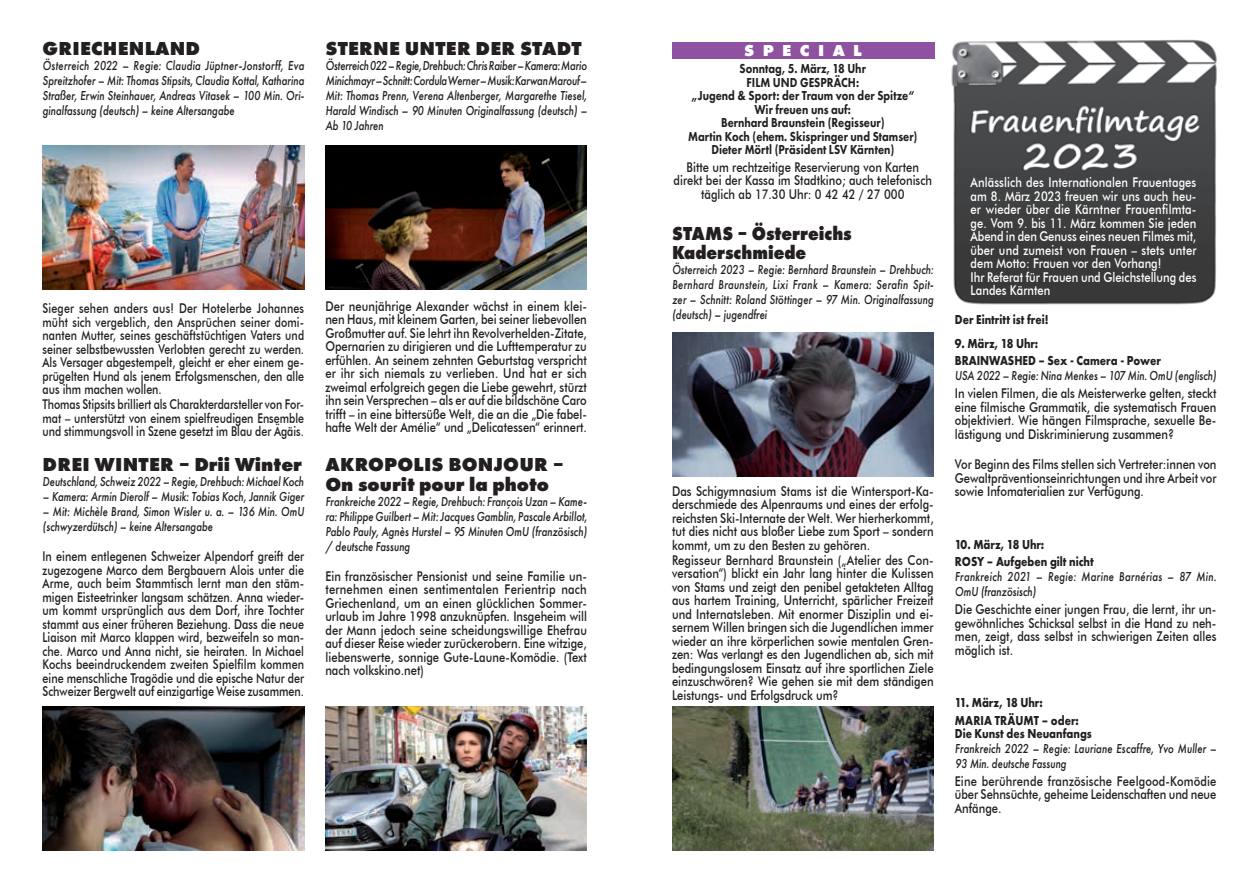
<style>
.page{position:relative;width:1259px;height:893px;background:#fff}
.page>*{position:absolute;margin:0;border:0;box-sizing:border-box;transform-origin:0 0}
.t1{font:800 19.5px/19.5px "Futura PT";letter-spacing:.01em;color:#231f20}
.t2{font:800 19.5px/19.5px "Futura PT";letter-spacing:.01em;color:#231f20;scale:.9 1}
.t3{font:800 16.5px "Futura PT";letter-spacing:.51em;color:#fff}
.t4{font:500 13.5px/13.5px "Futura BT";color:#231f20;text-align:justify;scale:.83 1}
.t5{font:italic 500 13.5px/15px "Futura PT";color:#231f20;text-align:justify;scale:.8 1}
.t6{font:500 13.5px/13.5px "Futura BT";color:#231f20;text-align:justify;scale:.8 1}
.t7{font:500 13.5px/13.5px "Futura BT";color:#231f20;text-align:justify;scale:.79 1}
.t8{font:500 13.5px/13.5px "Futura BT";color:#fff;scale:.83 1}
.t9{font:800 13.5px/13.5px "Futura PT";color:#231f20;text-align:center;scale:.83 1}
.t10{font:700 13.5px/17.7px "Futura PT";color:#231f20;scale:.83 1}
.t11{font:italic 500 13.5px/15px "Futura PT";letter-spacing:.025em;color:#231f20;scale:.8 1}
</style>
<div class="page">
<img style="left:672px;top:333px;width:261px;height:143px">
<img style="left:672px;top:707px;width:261px;height:143px">
<img style="left:325px;top:146px;width:262px;height:143px">
<img style="left:43px;top:146px;width:261px;height:143px">
<img style="left:325px;top:707px;width:262px;height:143px">
<img style="left:43px;top:707px;width:261px;height:143px">
<div style="left:672px;top:42px;width:262px;height:16px;background:#8e52a1"></div>
<img style="left:951px;top:39px;width:266px;height:266px">
<h1 class="t1" style="left:43px;top:39px;width:159px">GRIECHENLAND</h1>
<p class="t5" style="left:43px;top:59px;width:329px">Österreich 2022 – Regie: Claudia Jüptner-Jonstorff, Eva Spreitzhofer – Mit: Thomas Stipsits, Claudia Kottal, Katharina Straßer, Erwin Steinhauer, Andreas Vitasek – 100 Min. Ori&shy;ginalfassung (deutsch) – keine Altersangabe</p>
<h1 class="t1" style="left:325px;top:39px;width:258px">STERNE UNTER DER STADT</h1>
<p class="t5" style="left:325px;top:59px;width:329px">Österreich 022 – Regie, Drehbuch: Chris Raiber – Kamera: Mario Minichmayr – Schnitt: Cordula Werner – Musik: Karwan Marouf – Mit: Thomas Prenn, Verena Altenberger, Margarethe Tiesel, Harald Windisch – 90 Minuten Originalfassung (deutsch) – Ab 10 Jahren</p>
<p class="t7" style="left:43px;top:301px;width:333px">Sieger sehen anders aus! Der Hotelerbe Johannes müht sich vergeblich, den Ansprüchen seiner domi&shy;nanten Mutter, seines geschäftstüchtigen Vaters und seiner selbstbewussten Verlobten gerecht zu werden.<br>Als Versager abgestempelt, gleicht er eher einem ge&shy;prügelten Hund als jenem Erfolgsmenschen, den alle aus ihm machen wollen.</p>
<p class="t7" style="left:43px;top:398px;width:333px">Thomas Stipsits brilliert als Charakterdarsteller von For&shy;mat – unterstützt von einem spielfreudigen Ensemble und stimmungsvoll in Szene gesetzt im Blau der Ägäis.</p>
<h1 class="t1" style="left:43px;top:454px;width:261px">DREI WINTER – Drii Winter</h1>
<p class="t5" style="left:43px;top:474px;width:328px">Deutschland, Schweiz 2022 – Regie, Drehbuch: Michael Koch</p>
<p class="t5" style="left:43px;top:489px;width:328px">– Kamera: Armin Dierolf – Musik: Tobias Koch, Jannik Giger</p>
<p class="t5" style="left:43px;top:504px;width:328px">– Mit: Michèle Brand, Simon Wisler u. a. – 136 Min. OmU (schwyzerdütsch) – keine Altersangabe</p>
<p class="t6" style="left:43px;top:550px;width:328px">In einem entlegenen Schweizer Alpendorf greift der zugezogene Marco dem Bergbauern Alois unter die Arme, auch beim Stammtisch lernt man den stäm&shy;migen Eisteetrinker langsam schätzen. Anna wieder&shy;um kommt ursprünglich aus dem Dorf, ihre Tochter stammt aus einer früheren Beziehung. Dass die neue Liaison mit Marco klappen wird, bezweifeln so man&shy;che. Marco und Anna nicht, sie heiraten. In Michael Kochs beeindruckendem zweiten Spielfilm kommen eine menschliche Tragödie und die epische Natur der Schweizer Bergwelt auf einzigartige Weise zusammen.</p>
<p class="t4" style="left:325px;top:299px;width:317px">Der neunjährige Alexander wächst in einem klei&shy;nen Haus, mit kleinem Garten, bei seiner liebevollen Großmutter auf. Sie lehrt ihn Revolverhelden-Zitate, Opernarien zu dirigieren und die Lufttemperatur zu erfühlen. An seinem zehnten Geburtstag verspricht er ihr sich niemals zu verlieben. Und hat er sich zweimal erfolgreich gegen die Liebe gewehrt, stürzt ihn sein Versprechen – als er auf die bildschöne Caro trifft – in eine bittersüße Welt, die an die „Die fabel&shy;hafte Welt der Amélie“ und „Delicatessen“ erinnert.</p>
<h1 class="t1" style="left:325px;top:454px;width:240px">AKROPOLIS BONJOUR –<br>On sourit pour la photo</h1>
<p class="t5" style="left:325px;top:494px;width:328px">Frankreiche 2022 – Regie, Drehbuch: François Uzan – Kame&shy;ra: Philippe Guilbert – Mit: Jacques Gamblin, Pascale Arbillot, Pablo Pauly, Agnès Hurstel – 95 Minuten OmU (französisch) / deutsche Fassung</p>
<p class="t4" style="left:325px;top:569px;width:317px">Ein französischer Pensionist und seine Familie un&shy;ternehmen einen sentimentalen Ferientrip nach Griechenland, um an einen glücklichen Sommer&shy;urlaub im Jahre 1998 anzuknüpfen. Insgeheim will der Mann jedoch seine scheidungswillige Ehefrau auf dieser Reise wieder zurückerobern. Eine witzige, liebenswerte, sonnige Gute-Laune-Komödie. (Text nach volkskino.net)</p>
<p class="t3" style="left:744px;top:40px;width:119px">SPECIAL</p>
<p class="t9" style="left:688px;top:62px;width:278px">Sonntag, 5. März, 18 Uhr<br>FILM UND GESPRÄCH:<br>„Jugend &amp; Sport: der Traum von der Spitze“<br>Wir freuen uns auf:<br>Bernhard Braunstein (Regisseur)<br>Martin Koch (ehem. Skispringer und Stamser)<br>Dieter Mörtl (Präsident LSV Kärnten)</p>
<p class="t4" style="left:673px;top:160px;width:313px;text-align:center">Bitte um rechtzeitige Reservierung von Karten direkt bei der Kassa im Stadtkino; auch telefonisch täglich ab 17.30 Uhr: 0 42 42 / 27 000</p>
<h1 class="t2" style="left:672px;top:223px;width:201px">STAMS – Österreichs<br>Kaderschmiede</h1>
<p class="t5" style="left:672px;top:262px;width:328px">Österreich 2023 – Regie: Bernhard Braunstein – Drehbuch:<br>Bernhard Braunstein, Lixi Frank – Kamera: Serafin Spit&shy;zer – Schnitt: Roland Stöttinger – 97 Min. Originalfassung (deutsch) – jugendfrei</p>
<p class="t4" style="left:672px;top:484px;width:317px">Das Schigymnasium Stams ist die Wintersport-Ka&shy;derschmiede des Alpenraums und eines der erfolg&shy;reichsten Ski-Internate der Welt. Wer hierherkommt, tut dies nicht aus bloßer Liebe zum Sport – sondern kommt, um zu den Besten zu gehören.</p>
<p class="t4" style="left:672px;top:553px;width:317px">Regisseur Bernhard Braunstein („Atelier des Con&shy;versation“) blickt ein Jahr lang hinter die Kulissen von Stams und zeigt den penibel getakteten Alltag aus hartem Training, Unterricht, spä rlicher Freizeit und Internatsleben. Mit enormer Disziplin und ei&shy;sernem Willen bringen sich die Jugendlichen immer wieder an ihre körperlichen sowie mentalen Gren&shy;zen: Was verlangt es den Jugendlichen ab, sich mit bedingungslosem Einsatz auf ihre sportlichen Ziele einzuschwören? Wie gehen sie mit dem stä ndigen Leistungs- und Erfolgsdruck um?</p>
<p class="t8" style="left:970px;top:176px;width:274px">Anlässlich des Internationalen Frauentages am 8. März 2023 freuen wir uns auch heu&shy;er wieder über die Kärntner Frauenfilmta&shy;ge. Vom 9. bis 11. März kommen Sie jeden Abend in den Genuss eines neuen Filmes mit, über und zumeist von Frauen – stets unter dem Motto: Frauen vor den Vorhang!<br>Ihr Referat für Frauen und Gleichstellung des Landes Kärnten</p>
<p class="t10" style="left:955px;top:310px;width:114px">Der Eintritt ist frei!</p>
<p class="t10" style="left:955px;top:334px;width:250px">9. März, 18 Uhr:<br>BRAINWASHED – Sex - Camera - Power</p>
<p class="t5" style="left:955px;top:369px;width:328px">USA 2022 – Regie: Nina Menkes – 107 Min. OmU (englisch)</p>
<p class="t4" style="left:955px;top:387px;width:317px">In vielen Filmen, die als Meisterwerke gelten, steckt eine filmische Grammatik, die systematisch Frauen objektiviert. Wie hängen Filmsprache, sexuelle Be&shy;lästigung und Diskriminierung zusammen?</p>
<p class="t4" style="left:955px;top:457px;width:317px">Vor Beginn des Films stellen sich Vertreter:innen von Gewaltpräventionseinrichtungen und ihre Arbeit vor sowie Infomaterialien zur Verfügung.</p>
<p class="t10" style="left:955px;top:535px;width:169px">10. März, 18 Uhr:<br>ROSY – Aufgeben gilt nicht</p>
<p class="t11" style="left:955px;top:569px;width:328px">Frankreich 2021 – Regie: Marine Barnérias – 87 Min.<br>OmU (französisch)</p>
<p class="t4" style="left:955px;top:602px;width:317px">Die Geschichte einer jungen Frau, die lernt, ihr un&shy;gewöhnliches Schicksal selbst in die Hand zu neh&shy;men, zeigt, dass selbst in schwierigen Zeiten alles möglich ist.</p>
<p class="t10" style="left:955px;top:693px;width:151px">11. März, 18 Uhr:<br>MARIA TRÄUMT – oder:</p>
<p class="t10" style="left:955px;top:724px;width:167px">Die Kunst des Neuanfangs</p>
<p class="t5" style="left:955px;top:741px;width:328px">Frankreich 2022 – Regie: Lauriane Escaffre, Yvo Muller –<br>93 Min. deutsche Fassung</p>
<p class="t4" style="left:955px;top:774px;width:317px">Eine berührende französische Feelgood-Komödie über Sehnsüchte, geheime Leidenschaften und neue Anfänge.</p>
</div>
